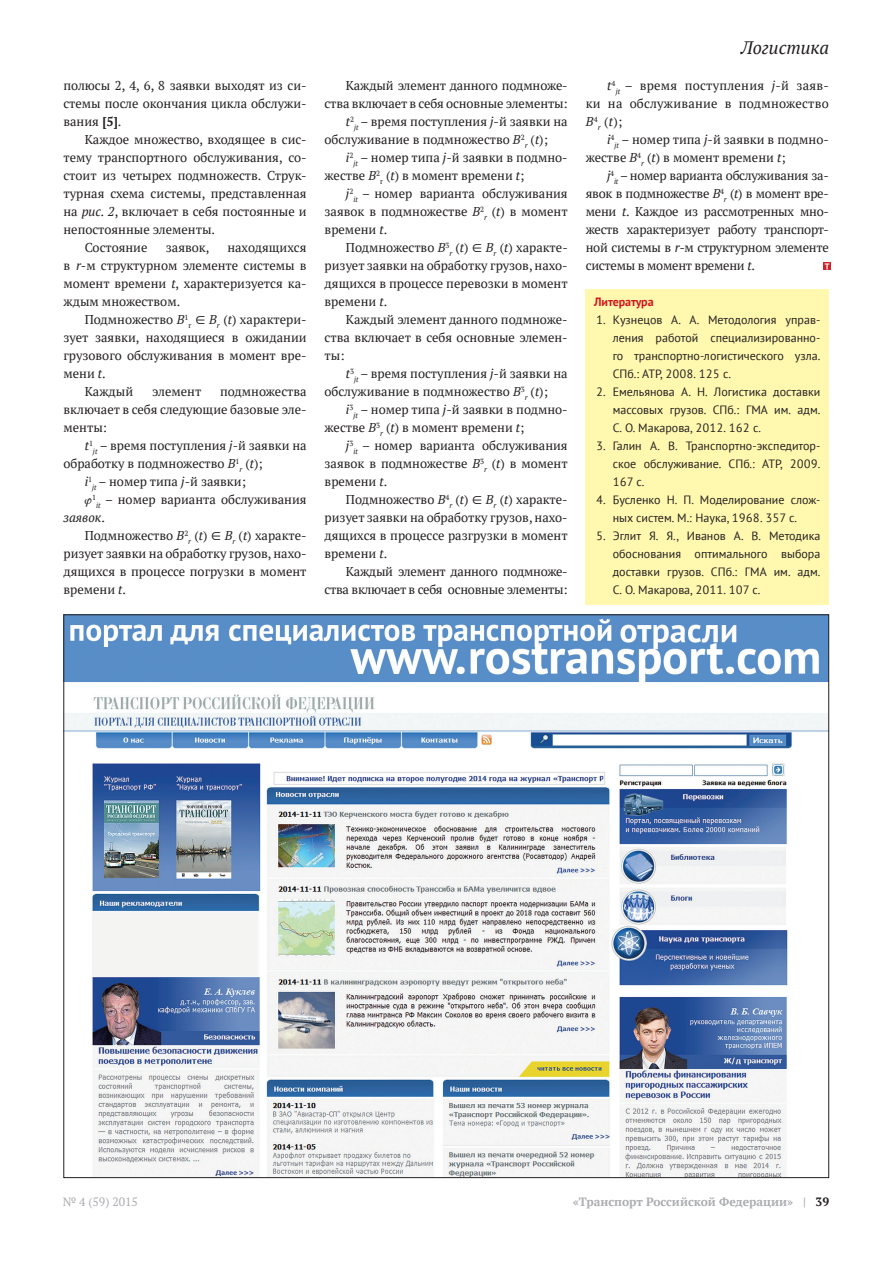
<style>
.page{position:relative;width:893px;height:1263px;background:#fff}
.page>*{position:absolute;margin:0;border:0;box-sizing:border-box;transform-origin:0 0}
.t1{font:italic 18px "PT Serif";color:#231f20}
.t2{font:12.75px/18px "PT Serif";color:#231f20;text-align:justify}
.t3{font:12.75px "PT Serif";letter-spacing:-.02em;color:#231f20}
.t4{font:12px/18px "PT Sans";color:#231f20;text-align:justify}
.t5{font:700 12px "PT Serif";color:#acadb1}
.t6{font:12px "PT Serif";color:#acadb1}
.t7{font:700 12px "PT Sans";letter-spacing:-.01em;color:#d1161e}
.t8{font:7.5px "PT Serif";color:#231f20}
.s1{font-weight:700}
.s2{font-style:italic}
.s3{color:#231f20}
</style>
<div class="page">
<div style="left:586px;top:289px;width:243px;height:316px;background:#fff8ae"></div>
<svg style="left:823px;top:262px;width:8px;height:8px"></svg>
<svg style="left:825px;top:263px;width:4px;height:6px"></svg>
<img style="left:65px;top:616px;width:762px;height:560px">
<p class="t2" style="left:63px;top:76px;width:245px">полюсы 2, 4, 6, 8 заявки выходят из си&shy;стемы после окончания цикла обслужи&shy;вания <span class="s1">[5]</span>.</p>
<p class="t2" style="left:85px;top:130px;width:223px">Каждое множество, входящее в сис-</p>
<p class="t2" style="left:63px;top:148px;width:245px">тему транспортного обслуживания, со-</p>
<p class="t2" style="left:63px;top:166px;width:245px">стоит из четырех подмножеств. Струк-</p>
<p class="t2" style="left:63px;top:184px;width:245px">турная схема системы, представленная</p>
<p class="t2" style="left:63px;top:202px;width:245px">на <span class="s2">рис. 2</span>, включает в себя постоянные и</p>
<p class="t2" style="left:63px;top:220px;width:153px">непостоянные элементы.</p>
<p class="t2" style="left:85px;top:238px;width:64px">Состояние</p>
<p class="t2" style="left:166px;top:238px;width:45px">заявок,</p>
<p class="t2" style="left:63px;top:238px;width:245px;text-indent:164px">находящихся в <span class="s2">r</span>-м структурном элементе системы в момент времени <span class="s2">t</span>, характеризуется ка&shy;ждым множеством.</p>
<p class="t2" style="left:85px;top:310px;width:223px">Подмножество <span class="s2">B</span><sup>1</sup><sub>r</sub> ∈ <span class="s2">B</span><sub>r</sub> (<span class="s2">t</span>) характери-</p>
<p class="t2" style="left:63px;top:328px;width:245px">зует заявки, находящиеся в ожидании</p>
<p class="t2" style="left:63px;top:346px;width:245px">грузового обслуживания в момент вре-</p>
<p class="t2" style="left:63px;top:364px;width:44px">мени <span class="s2">t</span>.</p>
<p class="t2" style="left:85px;top:382px;width:50px">Каждый</p>
<p class="t2" style="left:152px;top:382px;width:51px">элемент</p>
<p class="t2" style="left:63px;top:382px;width:245px;text-indent:157px">подмножества включает в себя следующие базовые эле&shy;менты:</p>
<p class="t2" style="left:85px;top:436px;width:223px"><span class="s2">t</span><sup>1</sup><sub>jt</sub> – время поступления <span class="s2">j</span>-й заявки на</p>
<p class="t2" style="left:63px;top:454px;width:201px">обработку в подмножество <span class="s2">B</span><sup>1</sup><sub>r</sub> (<span class="s2">t</span>);</p>
<p class="t2" style="left:85px;top:472px;width:163px"><span class="s2">i</span><sup>1</sup><sub>jt</sub> – номер типа <span class="s2">j</span>-й заявки;</p>
<p class="t8" style="left:92px;top:492px;width:5px">1</p>
<p class="t2" style="left:63px;top:490px;width:245px;text-indent:33px"><sub>it</sub> – номер варианта обслуживания <span class="s2">заявок</span>.</p>
<p class="t2" style="left:63px;top:526px;width:245px;text-indent:21px">Подмножество <span class="s2">B</span><sup>2</sup><sub>r</sub> (<span class="s2">t</span>) ∈ <span class="s2">B</span><sub>r</sub> (<span class="s2">t</span>) характе&shy;ризует заявки на обработку грузов, нахо&shy;дящихся в процессе погрузки в момент времени <span class="s2">t</span>.</p>
<p class="t2" style="left:346px;top:76px;width:223px">Каждый элемент данного подмноже-</p>
<p class="t2" style="left:325px;top:94px;width:245px">ства включает в себя основные элементы:</p>
<p class="t2" style="left:346px;top:112px;width:223px"><span class="s2">t</span><sup>2</sup><sub>jt</sub> – время поступления <span class="s2">j</span>-й заявки на</p>
<p class="t2" style="left:325px;top:130px;width:225px">обслуживание в подмножество <span class="s2">B</span><sup>2</sup><sub>r</sub> (<span class="s2">t</span>);</p>
<p class="t2" style="left:346px;top:148px;width:223px"><span class="s2">i</span><sup>2</sup><sub>jt</sub> – номер типа <span class="s2">j</span>-й заявки в подмно-</p>
<p class="t2" style="left:325px;top:166px;width:201px">жестве <span class="s2">B</span><sup>2</sup><sub>r</sub> (<span class="s2">t</span>) в момент времени <span class="s2">t</span>;</p>
<p class="t2" style="left:346px;top:184px;width:223px"><span class="s2">j</span><sup>2</sup><sub>it</sub> – номер варианта обслуживания</p>
<p class="t2" style="left:325px;top:202px;width:245px">заявок в подмножестве <span class="s2">B</span><sup>2</sup><sub>r</sub> (<span class="s2">t</span>) в момент</p>
<p class="t2" style="left:325px;top:220px;width:64px">времени <span class="s2">t</span>.</p>
<p class="t2" style="left:346px;top:238px;width:223px">Подмножество <span class="s2">B</span><sup>3</sup><sub>r</sub> (<span class="s2">t</span>) ∈ <span class="s2">B</span><sub>r</sub> (<span class="s2">t</span>) характе-</p>
<p class="t2" style="left:325px;top:256px;width:245px">ризует заявки на обработку грузов, нахо-</p>
<p class="t2" style="left:325px;top:274px;width:245px">дящихся в процессе перевозки в момент</p>
<p class="t2" style="left:325px;top:292px;width:64px">времени <span class="s2">t</span>.</p>
<p class="t2" style="left:346px;top:310px;width:223px">Каждый элемент данного подмноже-</p>
<p class="t2" style="left:325px;top:328px;width:245px">ства включает в себя основные элемен-</p>
<p class="t2" style="left:325px;top:346px;width:22px">ты:</p>
<p class="t2" style="left:346px;top:364px;width:223px"><span class="s2">t</span><sup>3</sup><sub>jt</sub> – время поступления <span class="s2">j</span>-й заявки на</p>
<p class="t2" style="left:325px;top:382px;width:225px">обслуживание в подмножество <span class="s2">B</span><sup>3</sup><sub>r</sub> (<span class="s2">t</span>);</p>
<p class="t2" style="left:346px;top:400px;width:223px"><span class="s2">i</span><sup>3</sup><sub>jt</sub> – номер типа <span class="s2">j</span>-й заявки в подмно-</p>
<p class="t2" style="left:325px;top:418px;width:201px">жестве <span class="s2">B</span><sup>3</sup><sub>r</sub> (<span class="s2">t</span>) в момент времени <span class="s2">t</span>;</p>
<p class="t2" style="left:346px;top:436px;width:223px"><span class="s2">j</span><sup>3</sup><sub>it</sub> – номер варианта обслуживания</p>
<p class="t2" style="left:325px;top:454px;width:245px">заявок в подмножестве <span class="s2">B</span><sup>3</sup><sub>r</sub> (<span class="s2">t</span>) в момент</p>
<p class="t2" style="left:325px;top:472px;width:64px">времени <span class="s2">t</span>.</p>
<p class="t2" style="left:346px;top:490px;width:223px">Подмножество <span class="s2">B</span><sup>4</sup><sub>r</sub> (<span class="s2">t</span>) ∈ <span class="s2">B</span><sub>r</sub> (<span class="s2">t</span>) характе-</p>
<p class="t2" style="left:325px;top:508px;width:245px">ризует заявки на обработку грузов, нахо-</p>
<p class="t2" style="left:325px;top:526px;width:245px">дящихся в процессе разгрузки в момент</p>
<p class="t2" style="left:325px;top:544px;width:64px">времени <span class="s2">t</span>.</p>
<p class="t3" style="left:346px;top:563px;width:223px">Каждый элемент данного подмноже-</p>
<p class="t3" style="left:325px;top:581px;width:245px">ства включает в себя основные элементы:</p>
<h1 class="t1" style="left:741px;top:36px;width:90px">Логистика</h1>
<p class="t2" style="left:586px;top:76px;width:245px;text-indent:21px"><span class="s2">t</span><sup>4</sup><sub>jt</sub> – время поступления <span class="s2">j</span>-й заяв&shy;ки на обслуживание в подмножество <span class="s2">B</span><sup>4</sup><sub>r</sub> (<span class="s2">t</span>);</p>
<p class="t2" style="left:586px;top:130px;width:245px;text-indent:21px"><span class="s2">i</span><sup>4</sup><sub>jt</sub> – номер типа <span class="s2">j</span>-й заявки в подмно&shy;жестве <span class="s2">B</span><sup>4</sup><sub>r</sub> (<span class="s2">t</span>) в момент времени <span class="s2">t</span>;</p>
<p class="t2" style="left:586px;top:166px;width:245px;text-indent:21px"><span class="s2">j</span><sup>4</sup><sub>it</sub> –номер варианта обслуживания за&shy;явок в подмножестве <span class="s2">B</span><sup>4</sup><sub>r</sub> (<span class="s2">t</span>) в момент вре&shy;мени <span class="s2">t</span>. Каждое из рассмотренных мно&shy;жеств характеризует работу транспорт&shy;ной системы в <span class="s2">r-</span>м структурном элементе системы в момент времени <span class="s2">t</span>.</p>
<p class="t7" style="left:594px;top:294px;width:61px">Литература</p>
<p class="t4" style="left:613px;top:311px;width:209px;text-indent:-17px">1. Кузнецов А. А. Методология управ&shy;ления работой специализированно&shy;го транспортно-логистического узла.<br>СПб.: АТР, 2008. 125 с.</p>
<p class="t4" style="left:613px;top:383px;width:209px;text-indent:-17px">2. Емельянова А. Н. Логистика доставки массовых грузов. СПб.: ГМА им. адм.<br>С. О. Макарова, 2012. 162 с.</p>
<p class="t4" style="left:613px;top:437px;width:209px;text-indent:-17px">3. Галин А. В. Транспортно-экспедитор&shy;ское обслуживание. СПб.: АТР, 2009.<br>167 с.</p>
<p class="t4" style="left:596px;top:491px;width:226px;text-align:center">4. Бусленко Н. П. Моделирование слож&shy;ных систем. М.: Наука, 1968. 357 с.</p>
<p class="t4" style="left:613px;top:527px;width:209px;text-indent:-17px">5. Эглит Я. Я., Иванов А. В. Методика обоснования оптимального выбора доставки грузов. СПб.: ГМА им. адм.<br>С. О. Макарова, 2011. 107 с.</p>
<p class="t6" style="left:63px;top:1194px;width:77px">№ 4 (59) 2015</p>
<p class="t5" style="left:573px;top:1194px;width:258px">«Транспорт Российской Федерации» | <span class="s3">39</span></p>
</div>
